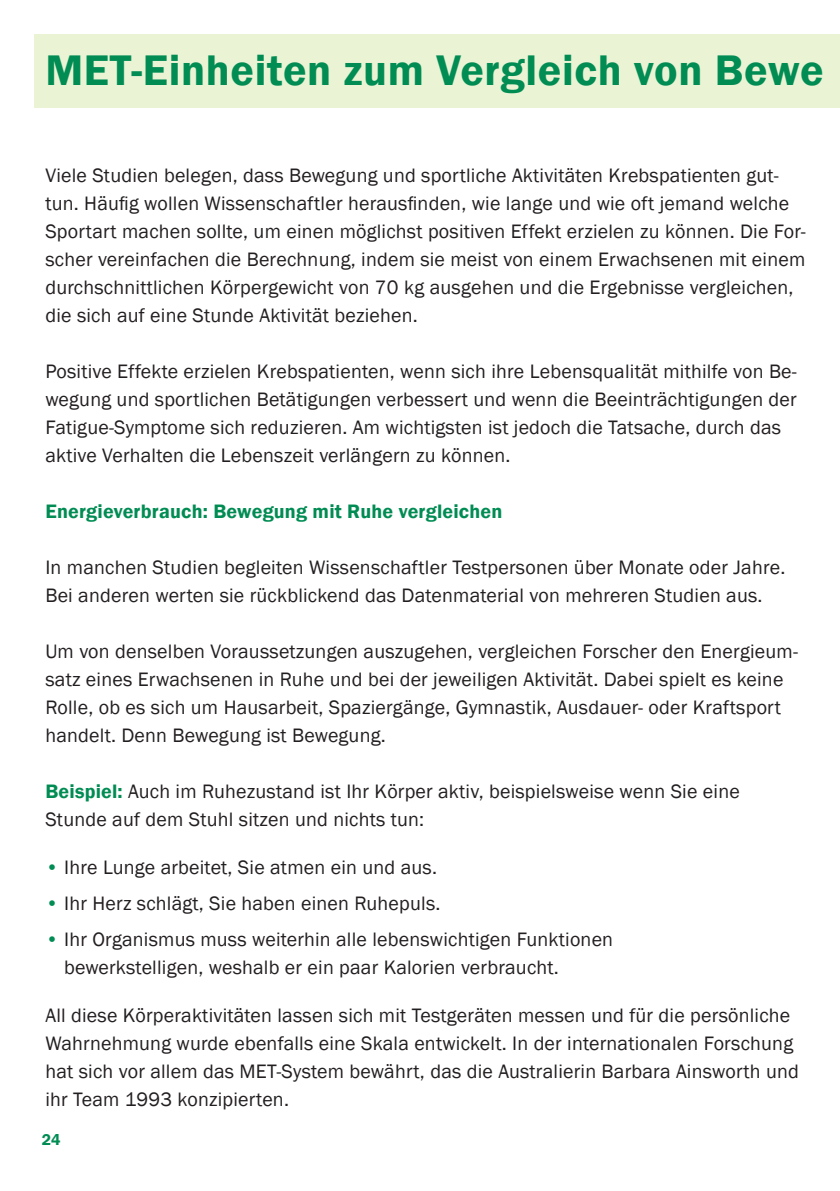
<style>
.page{position:relative;width:840px;height:1191px;background:#fff}
.page>*{position:absolute;margin:0;border:0;box-sizing:border-box;transform-origin:0 0}
.t1{font:600 44px "Franklin Gothic";letter-spacing:.015em;color:#008c53}
.t2{font:20px/28px "Franklin Gothic";letter-spacing:.01em;color:#231f20}
.t3{font:600 20px "Franklin Gothic";letter-spacing:.01em;color:#008c53}
.t4{font:600 16px "Franklin Gothic";color:#008c53}
.s1{font-weight:600;color:#008c53}
.s2{color:#008c53}
</style>
<div class="page">
<hr style="left:839px;top:485px;width:1px;height:672px;background:#eaf3d4">
<div style="left:34px;top:34px;width:805px;height:74px;background:#eaf3d4"></div>
<h1 class="t1" style="left:45px;top:43px;width:779px">MET-Einheiten zum Vergleich von Bewe</h1>
<p class="t2" style="left:45px;top:162px;width:761px">Viele Studien belegen, dass Bewegung und sportliche Aktivitäten Krebspatienten gut&shy;tun. Häufig wollen Wissenschaftler herausfinden, wie lange und wie oft jemand welche Sportart machen sollte, um einen möglichst positiven Effekt erzielen zu können. Die For&shy;scher vereinfachen die Berechnung, indem sie meist von einem Erwachsenen mit einem durchschnittlichen Körpergewicht von 70 kg ausgehen und die Ergebnisse vergleichen, die sich auf eine Stunde Aktivität beziehen.</p>
<p class="t2" style="left:45px;top:358px;width:752px">Positive Effekte erzielen Krebspatienten, wenn sich ihre Lebensqualität mithilfe von Be&shy;wegung und sportlichen Betätigungen verbessert und wenn die Beeinträchtigungen der Fatigue-Symptome sich reduzieren. Am wichtigsten ist jedoch die Tatsache, durch das aktive Verhalten die Lebenszeit verlängern zu können.</p>
<p class="t3" style="left:45px;top:499px;width:458px">Energieverbrauch: Bewegung mit Ruhe vergleichen</p>
<p class="t2" style="left:45px;top:554px;width:741px">In manchen Studien begleiten Wissenschaftler Testpersonen über Monate oder Jahre.<br>Bei anderen werten sie rückblickend das Datenmaterial von mehreren Studien aus.</p>
<p class="t2" style="left:45px;top:638px;width:753px">Um von denselben Voraussetzungen auszugehen, vergleichen Forscher den Energieum&shy;satz eines Erwachsenen in Ruhe und bei der jeweiligen Aktivität. Dabei spielt es keine Rolle, ob es sich um Hausarbeit, Spaziergänge, Gymnastik, Ausdauer- oder Kraftsport handelt. Denn Bewegung ist Bewegung.</p>
<p class="t2" style="left:45px;top:778px;width:695px"><span class="s1">Beispiel:</span> Auch im Ruhezustand ist Ihr Körper aktiv, beispielsweise wenn Sie eine<br>Stunde auf dem Stuhl sitzen und nichts tun:</p>
<p class="t2" style="left:45px;top:854px;width:393px"><span class="s2">•</span> Ihre Lunge arbeitet, Sie atmen ein und aus.</p>
<p class="t2" style="left:45px;top:890px;width:396px"><span class="s2">•</span> Ihr Herz schlägt, Sie haben einen Ruhepuls.</p>
<p class="t2" style="left:64px;top:926px;width:550px;text-indent:-19px"><span class="s2">•</span> Ihr Organismus muss weiterhin alle lebenswichtigen Funktionen bewerkstelligen, weshalb er ein paar Kalorien verbraucht.</p>
<p class="t2" style="left:45px;top:1002px;width:754px">All diese Körperaktivitäten lassen sich mit Testgeräten messen und für die persönliche Wahrnehmung wurde ebenfalls eine Skala entwickelt. In der internationalen Forschung hat sich vor allem das MET-System bewährt, das die Australierin Barbara Ainsworth und ihr Team 1993 konzipierten.</p>
<p class="t4" style="left:42px;top:1130px;width:20px">24</p>
</div>
